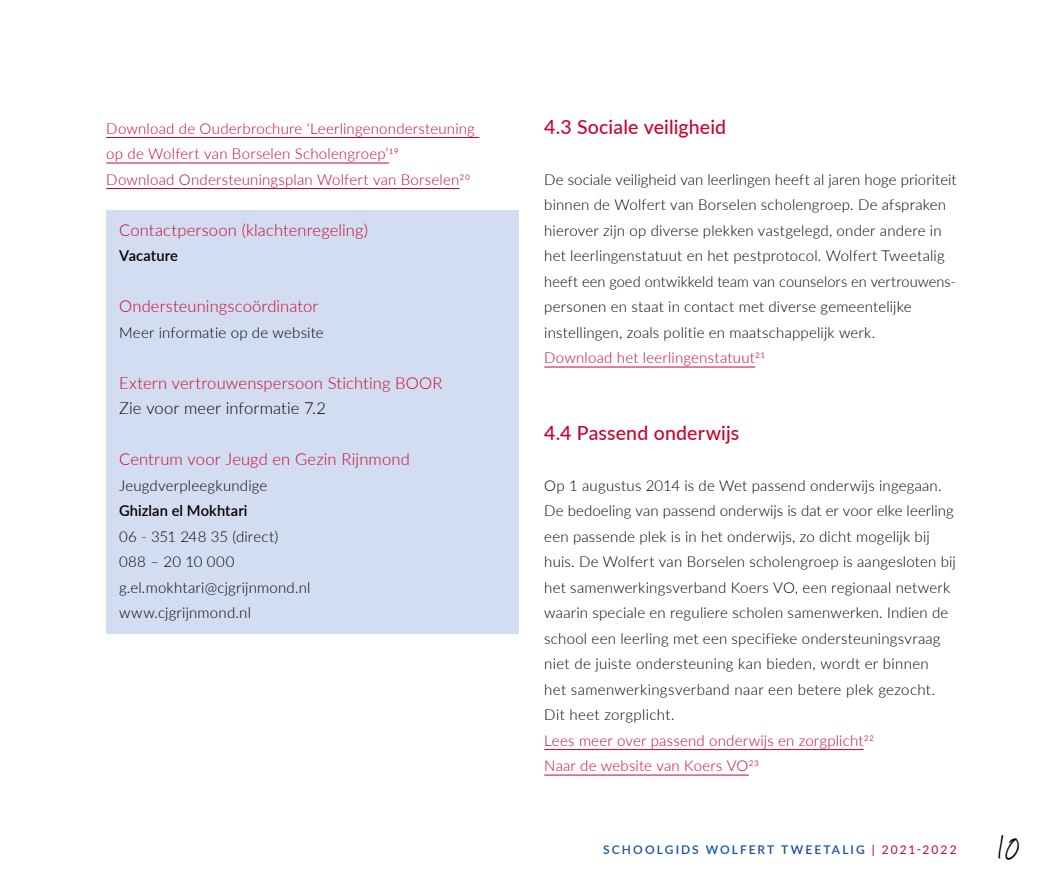
<style>
.page{position:relative;width:1063px;height:893px;background:#fff}
.page>*{position:absolute;margin:0;border:0;box-sizing:border-box;transform-origin:0 0}
.t1{font:36px "Journal";color:#000}
.t2{font:500 19.5px "Lato";letter-spacing:.005em;color:#ca042c}
.t3{font:300 16.5px "Lato";letter-spacing:.01em;color:#ca042c}
.t4{font:300 16.5px "Lato";letter-spacing:.01em;color:#000}
.t5{font:300 15px/25.5px "Lato";letter-spacing:.01em;color:#000}
.t6{font:300 15px/25.5px "Lato";letter-spacing:.015em;color:#ca042c}
.t7{font:600 15px "Lato";letter-spacing:.01em;color:#000}
.t8{font:600 12px "Lato";letter-spacing:.17em;color:#14509f}
.s1{font-weight:500;color:#ca042c}
.s2{font-weight:400;color:#ca042c}
</style>
<div class="page">
<div style="left:106px;top:210px;width:413px;height:424px;background:#d3ddf2"></div>
<hr style="left:544px;top:367px;width:211px;height:1px;background:#ca042c">
<hr style="left:544px;top:749px;width:320px;height:1px;background:#ca042c">
<hr style="left:544px;top:775px;width:205px;height:1px;background:#ca042c">
<hr style="left:106px;top:137px;width:373px;height:1px;background:#ca042c">
<hr style="left:106px;top:163px;width:283px;height:1px;background:#ca042c">
<hr style="left:106px;top:188px;width:354px;height:1px;background:#ca042c">
<p class="t6" style="left:106px;top:115px;width:370px">Download de Ouderbrochure ‘Leerlingenondersteuning op de Wolfert van Borselen Scholengroep’19<br>Download Ondersteuningsplan Wolfert van Borselen20</p>
<p class="t3" style="left:119px;top:218px;width:251px">Contactpersoon (klachtenregeling)</p>
<p class="t7" style="left:119px;top:245px;width:60px">Vacature</p>
<p class="t3" style="left:119px;top:295px;width:201px">Ondersteuningscoördinator</p>
<p class="t5" style="left:119px;top:319px;width:206px">Meer informatie op de website</p>
<p class="t3" style="left:119px;top:371px;width:325px">Extern vertrouwenspersoon Stichting BOOR</p>
<p class="t4" style="left:119px;top:397px;width:208px">Zie voor meer informatie 7.2</p>
<p class="t3" style="left:119px;top:448px;width:292px">Centrum voor Jeugd en Gezin Rijnmond</p>
<p class="t5" style="left:119px;top:472px;width:150px">Jeugdverpleegkundige</p>
<p class="t7" style="left:119px;top:500px;width:130px">Ghizlan el Mokhtari</p>
<p class="t5" style="left:119px;top:523px;width:193px">06 - 351 248 35 (direct)<br>088 – 20 10 000 g.el.mokhtari@cjgrijnmond.nl www.cjgrijnmond.nl</p>
<h2 class="t2" style="left:544px;top:113px;width:183px">4.3 Sociale veiligheid</h2>
<p class="t5" style="left:544px;top:166px;width:414px">De sociale veiligheid van leerlingen heeft al jaren hoge prioriteit binnen de Wolfert van Borselen scholengroep. De afspraken hierover zijn op diverse plekken vastgelegd, onder andere in het leerlingenstatuut en het pestprotocol. Wolfert Tweetalig heeft een goed ontwikkeld team van counselors en vertrouwens&shy;personen en staat in contact met diverse gemeentelijke instellingen, zoals politie en maatschappelijk werk.</p>
<p class="t6" style="left:544px;top:345px;width:223px">Download het leerlingenstatuut21</p>
<h2 class="t2" style="left:544px;top:419px;width:197px">4.4 Passend onderwijs</h2>
<p class="t5" style="left:544px;top:472px;width:413px">Op 1 augustus 2014 is de Wet passend onderwijs ingegaan.<br>De bedoeling van passend onderwijs is dat er voor elke leerling een passende plek is in het onderwijs, zo dicht mogelijk bij huis. De Wolfert van Borselen scholengroep is aangesloten bij het samenwerkingsverband Koers VO, een regionaal netwerk waarin speciale en reguliere scholen samenwerken. Indien de school een leerling met een specifieke ondersteuningsvraag niet de juiste ondersteuning kan bieden, wordt er binnen<br>het samenwerkingsverband naar een betere plek gezocht.<br>Dit heet zorgplicht.</p>
<p class="t6" style="left:544px;top:727px;width:331px">Lees meer over passend onderwijs en zorgplicht22<br>Naar de website van Koers VO23</p>
<p class="t8" style="left:603px;top:840px;width:355px">SCHOOLGIDS WOLFERT TWEETALIG <span class="s1">|</span> <span class="s2">2021-2022</span></p>
<h1 class="t1" style="left:997px;top:823px;width:25px">10</h1>
</div>
